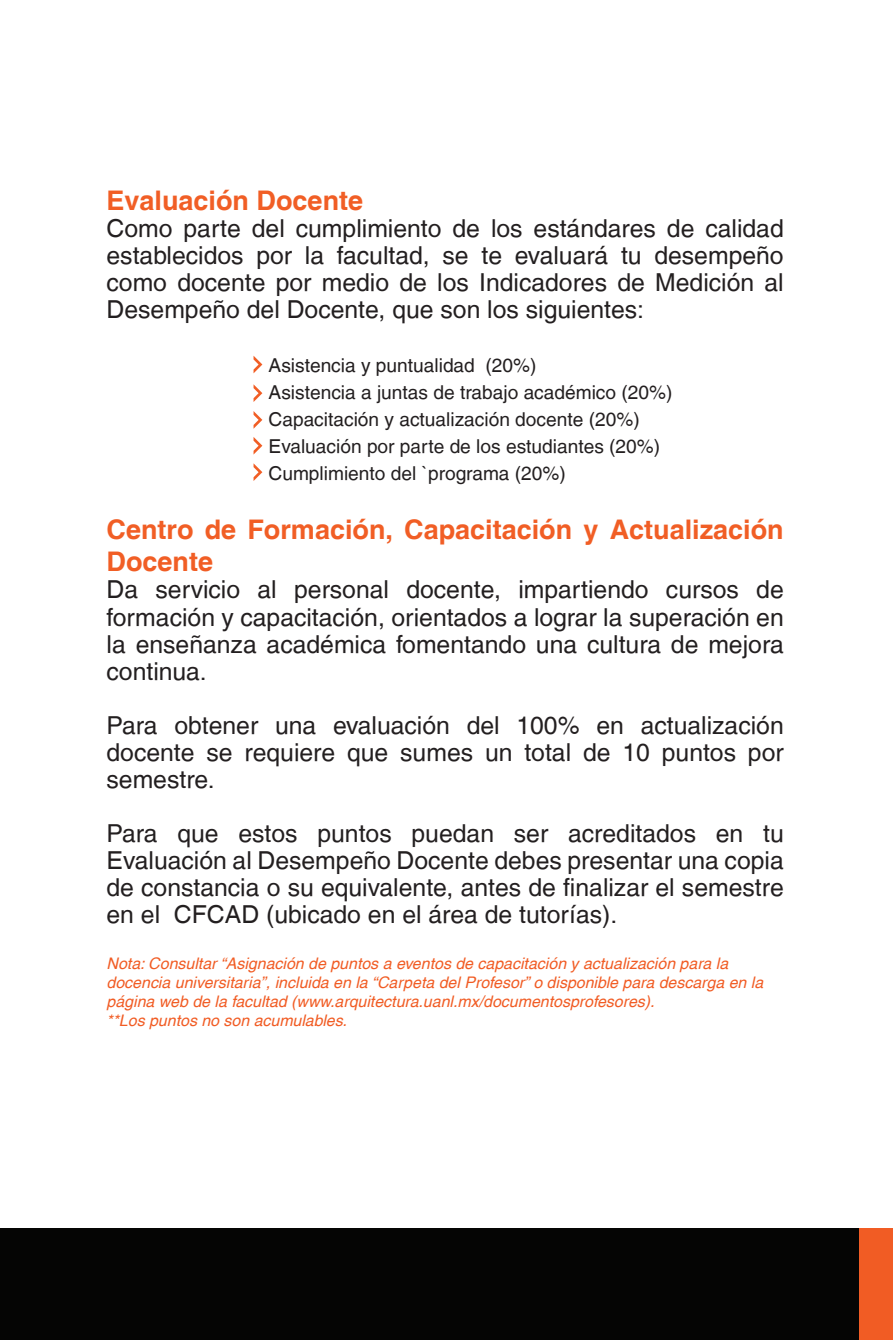
<style>
.page{position:relative;width:893px;height:1340px;background:#fff}
.page>*{position:absolute;margin:0;border:0;box-sizing:border-box;transform-origin:0 0}
.t1{font:700 27px/32.4px "Helvetica LT";color:#f15e25}
.t2{font:24.75px/27px "Helvetica LT";color:#231f20;text-align:justify}
.t3{font:19.12px/27px "Helvetica LT";color:#231f20}
.t4{font:italic 15.97px/19.1px "Helvetica LT";color:#f15c24}
</style>
<div class="page">
<div style="left:0;top:1228px;width:893px;height:111px;background:#050504"></div>
<div style="left:860px;top:1228px;width:33px;height:111px;background:#f15c24"></div>
<svg style="left:254px;top:356px;width:8px;height:17px"></svg>
<svg style="left:254px;top:385px;width:8px;height:17px"></svg>
<svg style="left:254px;top:411px;width:8px;height:17px"></svg>
<svg style="left:254px;top:437px;width:8px;height:17px"></svg>
<svg style="left:254px;top:464px;width:8px;height:17px"></svg>
<p class="t1" style="left:107px;top:183px;width:258px">Evaluación Docente</p>
<p class="t2" style="left:107px;top:214px;width:679px">Como parte del cumplimiento de los estándares de calidad establecidos por la facultad, se te evaluará tu desempeño como docente por medio de los Indicadores de Medición al Desempeño del Docente, que son los siguientes:</p>
<p class="t3" style="left:269px;top:351px;width:405px">Asistencia y puntualidad (20%)<br>Asistencia a juntas de trabajo académico (20%)<br>Capacitación y actualización docente (20%)<br>Evaluación por parte de los estudiantes (20%)<br>Cumplimiento del `programa (20%)</p>
<p class="t1" style="left:107px;top:513px;width:679px">Centro de Formación, Capacitación y Actualización<br>Docente</p>
<p class="t2" style="left:107px;top:576px;width:679px">Da servicio al personal docente, impartiendo cursos de formación y capacitación, orientados a lograr la superación en la enseñanza académica fomentando una cultura de mejora continua.</p>
<p class="t2" style="left:107px;top:711px;width:679px">Para obtener una evaluación del 100% en actualización docente se requiere que sumes un total de 10 puntos por semestre.</p>
<p class="t2" style="left:107px;top:819px;width:679px">Para que estos puntos puedan ser acreditados en tu Evaluación al Desempeño Docente debes presentar una copia de constancia o su equivalente, antes de finalizar el semestre en el CFCAD (ubicado en el área de tutorías).</p>
<p class="t4" style="left:107px;top:953px;width:658px">Nota: Consultar “Asignación de puntos a eventos de capacitación y actualización para la docencia universitaria”, incluida en la “Carpeta del Profesor” o disponible para descarga en la página web de la facultad (www.arquitectura.uanl.mx/documentosprofesores).<br>**Los puntos no son acumulables.</p>
</div>
